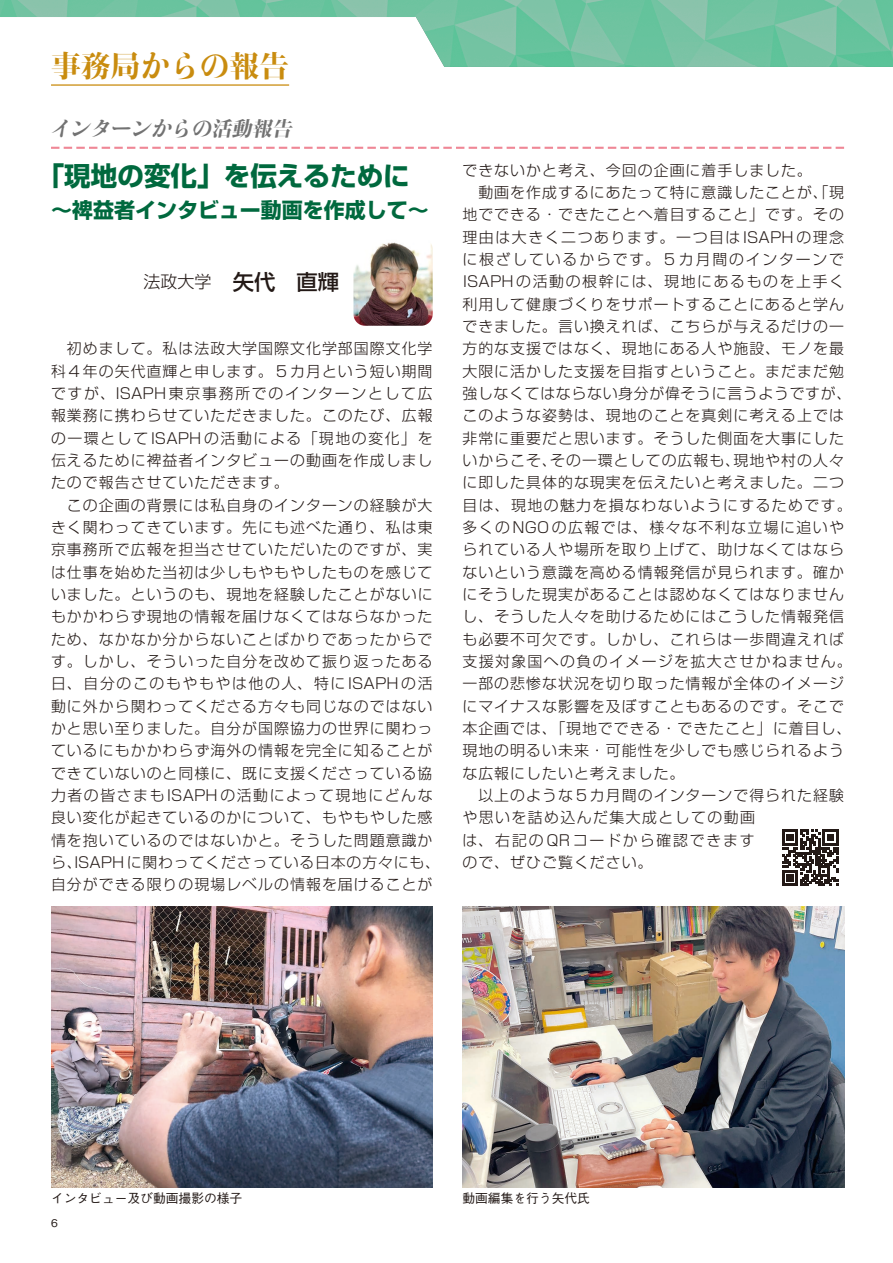
<style>
.page{position:relative;width:893px;height:1263px;background:#fff}
.page>*{position:absolute;margin:0;border:0;box-sizing:border-box;transform-origin:0 0}
.t1{font:800 29.7px "Kocho Std";color:#c98c0f}
.t2{font:700 26.55px "Shin Go Pro";color:#00693e}
.t3{font:500 21.3px "Shin Go Pro";color:#231916}
.t4{font:700 21px "Shin Go Pro";color:#00693e}
.t5{font:italic 800 20.25px "Kocho Std";color:#727272}
.t6{font:300 14.85px/22.4px "Shin Go Pro";letter-spacing:.07em;color:#231916}
.t7{font:500 12.75px "Gothic BBB Pro";color:#231916}
.t8{font:500 10.65px "Gothic BBB Pro";color:#231916}
.s1{font-weight:300;font-size:16.95px}
</style>
<div class="page">
<svg style="left:0;top:0;width:893px;height:67px"></svg>
<img style="left:51px;top:907px;width:382px;height:280px">
<img style="left:462px;top:907px;width:382px;height:280px">
<img style="left:353px;top:242px;width:80px;height:84px">
<svg style="left:782px;top:830px;width:56px;height:56px"></svg>
<hr style="left:51px;top:84px;width:238px;height:2px;background:#c98c0f">
<svg style="left:51px;top:147px;width:793px;height:2px"></svg>
<h1 class="t1" style="left:51px;top:42px;width:240px">事務局からの報告</h1>
<h3 class="t5" style="left:50px;top:112px;width:249px">インターンからの活動報告</h3>
<h2 class="t2" style="left:38px;top:155px;width:374px">「現地の変化」を伝えるために</h2>
<h3 class="t4" style="left:51px;top:193px;width:379px">～裨益者インタビュー動画を作成して～</h3>
<h3 class="t3" style="left:144px;top:264px;width:197px"><span class="s1">法政大学</span>　矢代　直輝</h3>
<p class="t6" style="left:51px;top:336px;width:390px">　初めまして。私は法政大学国際文化学部国際文化学科４年の矢代直輝と申します。５カ月という短い期間ですが、ISAPH東京事務所でのインターンとして広報業務に携わらせていただきました。このたび、広報の一環としてISAPHの活動による「現地の変化」を伝えるために裨益者インタビューの動画を作成しましたので報告させていただきます。<br>　この企画の背景には私自身のインターンの経験が大きく関わってきています。先にも述べた通り、私は東京事務所で広報を担当させていただいたのですが、実は仕事を始めた当初は少しもやもやしたものを感じていました。というのも、現地を経験したことがないにもかかわらず現地の情報を届けなくてはならなかったため、なかなか分からないことばかりであったからです。しかし、そういった自分を改めて振り返ったある日、自分のこのもやもやは他の人、特にISAPHの活動に外から関わってくださる方々も同じなのではないかと思い至りました。自分が国際協力の世界に関わっているにもかかわらず海外の情報を完全に知ることができていないのと同様に、既に支援くださっている協力者の皆さまもISAPHの活動によって現地にどんな良い変化が起きているのかについて、もやもやした感情を抱いているのではないかと。そうした問題意識から、ISAPH に関わってくださっている日本の方々にも、自分ができる限りの現場レベルの情報を届けることが</p>
<p class="t6" style="left:462px;top:157px;width:391px">できないかと考え、今回の企画に着手しました。<br>　動画を作成するにあたって特に意識したことが、「現地でできる・できたことへ着目すること」です。その理由は大きく二つあります。一つ目はISAPHの理念に根ざしているからです。５カ月間のインターンで<br>ISAPHの活動の根幹には、現地にあるものを上手く利用して健康づくりをサポートすることにあると学んできました。言い換えれば、こちらが与えるだけの一方的な支援ではなく、現地にある人や施設、モノを最大限に活かした支援を目指すということ。まだまだ勉強しなくてはならない身分が偉そうに言うようですが、このような姿勢は、現地のことを真剣に考える上では非常に重要だと思います。そうした側面を大事にしたいからこそ、その一環としての広報も、現地や村の人々に即した具体的な現実を伝えたいと考えました。二つ目は、現地の魅力を損なわないようにするためです。多くのNGOの広報では、様々な不利な立場に追いやられている人や場所を取り上げて、助けなくてはならないという意識を高める情報発信が見られます。確かにそうした現実があることは認めなくてはなりませんし、そうした人々を助けるためにはこうした情報発信も必要不可欠です。しかし、これらは一歩間違えれば支援対象国への負のイメージを拡大させかねません。一部の悲惨な状況を切り取った情報が全体のイメージにマイナスな影響を及ぼすこともあるのです。そこで本企画では、「現地でできる・できたこと」に着目し、現地の明るい未来・可能性を少しでも感じられるような広報にしたいと考えました。<br>　以上のような５カ月間のインターンで得られた経験や思いを詰め込んだ集大成としての動画<br>は、右記のQRコードから確認できます<br>ので、ぜひご覧ください。</p>
<p class="t7" style="left:51px;top:1188px;width:193px">インタビュー及び動画撮影の様子</p>
<p class="t7" style="left:462px;top:1188px;width:129px">動画編集を行う矢代氏</p>
<p class="t8" style="left:51px;top:1214px;width:8px">6</p>
</div>
